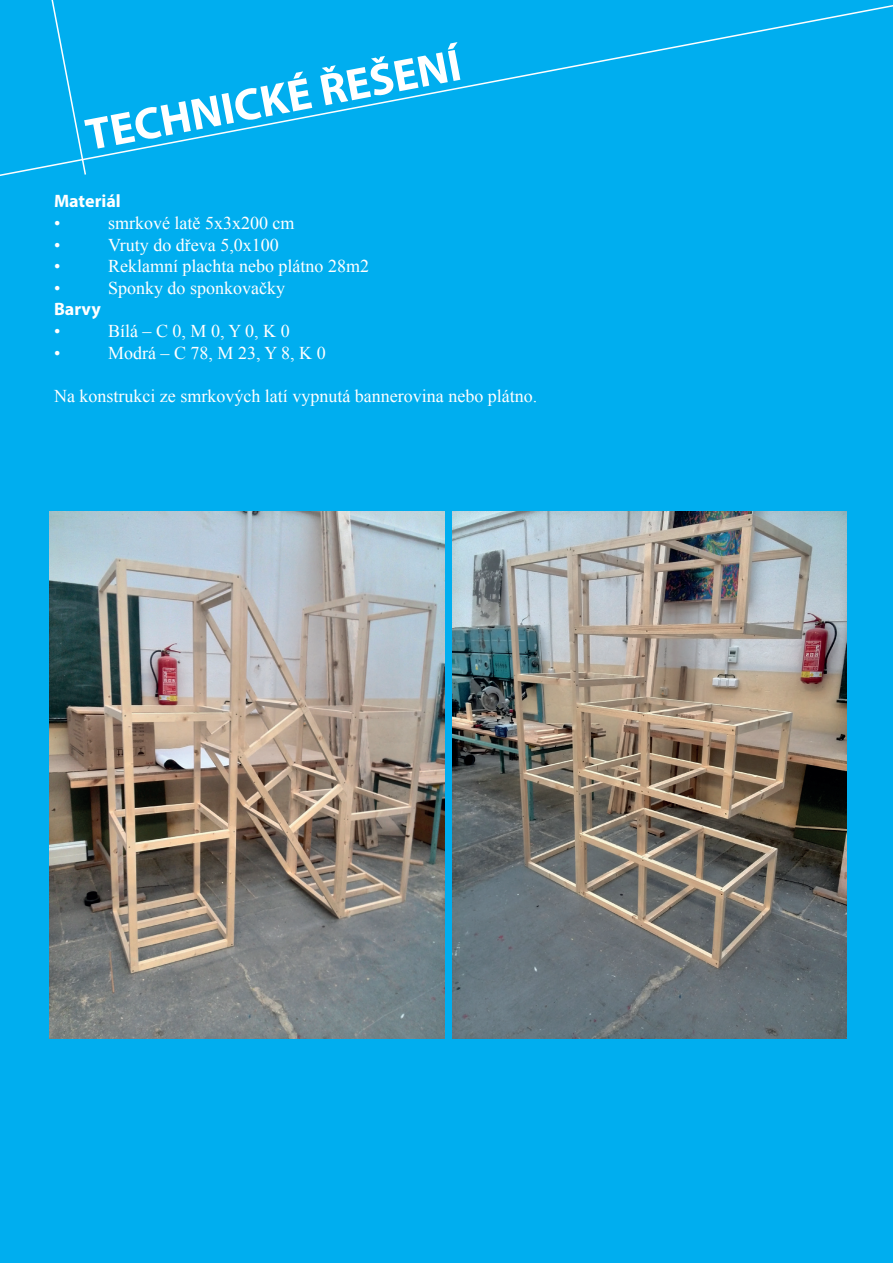
<style>
.page{position:relative;width:893px;height:1263px;background:#fff}
.page>*{position:absolute;margin:0;border:0;box-sizing:border-box;transform-origin:0 0}
.t1{font:700 45px "Myriad Pro";color:#fff}
.t2{font:18px "Times New Roman";color:#fff}
.t3{font:700 18px "Myriad Pro";color:#fff}
</style>
<div class="page">
<div style="left:0;top:208px;width:893px;height:1055px;background:#00aeef"></div>
<div style="left:0;top:0;width:893px;height:208px;background:#00aeef"></div>
<img style="left:49px;top:512px;width:395px;height:526px">
<img style="left:452px;top:512px;width:395px;height:526px">
<h1 class="t1" style="left:81px;top:107px;width:382px;rotate:-11deg">TECHNICKÉ ŘEŠENÍ</h1>
<p class="t3" style="left:54px;top:190px;width:68px">Materiál</p>
<p class="t2" style="left:54px;top:211px;width:8px">•</p>
<p class="t2" style="left:108px;top:211px;width:188px">smrkové latě 5x3x200 cm</p>
<p class="t2" style="left:54px;top:232px;width:8px">•</p>
<p class="t2" style="left:108px;top:232px;width:172px">Vruty do dřeva 5,0x100</p>
<p class="t2" style="left:54px;top:254px;width:8px">•</p>
<p class="t2" style="left:108px;top:254px;width:262px">Reklamní plachta nebo plátno 28m2</p>
<p class="t2" style="left:54px;top:276px;width:8px">•</p>
<p class="t2" style="left:108px;top:276px;width:178px">Sponky do sponkovačky</p>
<p class="t3" style="left:54px;top:298px;width:48px">Barvy</p>
<p class="t2" style="left:54px;top:319px;width:8px">•</p>
<p class="t2" style="left:108px;top:319px;width:183px">Bílá – C 0, M 0, Y 0, K 0</p>
<p class="t2" style="left:54px;top:340px;width:8px">•</p>
<p class="t2" style="left:108px;top:340px;width:219px">Modrá – C 78, M 23, Y 8, K 0</p>
<p class="t2" style="left:54px;top:384px;width:485px">Na konstrukci ze smrkových latí vypnutá bannerovina nebo plátno.</p>
</div>
